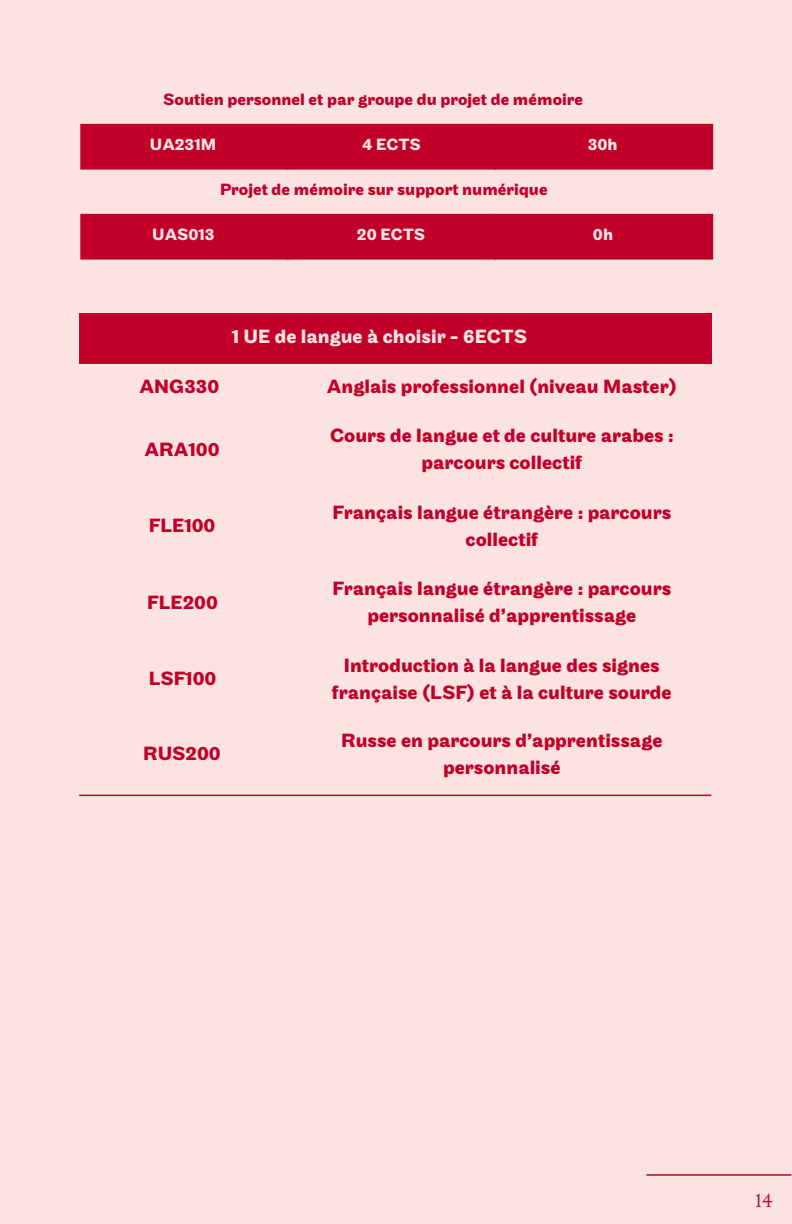
<style>
.page{position:relative;width:792px;height:1224px;background:#fae3e0}
.page>*{position:absolute;margin:0;border:0;box-sizing:border-box;transform-origin:0 0}
.t1{font:700 20px/27px "Maple";color:#c1002a;text-align:center}
.t2{font:700 20px "Maple";color:#fae3e0}
.t3{font:20px "Ovo";color:#c1002a}
.t4{font:700 17px "Maple";color:#c1002a}
.t5{font:700 17px "Maple";color:#fae3e0}
</style>
<div class="page">
<hr style="left:647px;top:1174px;width:144px;height:2px;background:#c1002a">
<div style="left:79px;top:314px;width:633px;height:50px;background:#c1002a"></div>
<hr style="left:79px;top:795px;width:632px;height:1px;background:#c1002a">
<svg style="left:81px;top:123px;width:632px;height:1px"></svg>
<svg style="left:81px;top:124px;width:632px;height:135px;fill:#c1002a"></svg>
<p class="t4" style="left:163px;top:89px;width:422px">Soutien personnel et par groupe du projet de mémoire</p>
<p class="t5" style="left:150px;top:134px;width:68px">UA231M</p>
<p class="t5" style="left:362px;top:134px;width:60px">4 ECTS</p>
<p class="t5" style="left:588px;top:134px;width:31px">30h</p>
<p class="t4" style="left:220px;top:179px;width:329px">Projet de mémoire sur support numérique</p>
<p class="t5" style="left:152px;top:224px;width:64px">UAS013</p>
<p class="t5" style="left:357px;top:224px;width:70px">20 ECTS</p>
<p class="t5" style="left:593px;top:224px;width:22px">0h</p>
<p class="t2" style="left:232px;top:325px;width:297px">1 UE de langue à choisir - 6ECTS</p>
<p class="t1" style="left:140px;top:373px;width:81px">ANG330</p>
<p class="t1" style="left:144px;top:436px;width:77px">ARA100</p>
<p class="t1" style="left:149px;top:512px;width:68px">FLE100</p>
<p class="t1" style="left:147px;top:589px;width:72px">FLE200</p>
<p class="t1" style="left:149px;top:665px;width:69px">LSF100</p>
<p class="t1" style="left:143px;top:740px;width:79px">RUS200</p>
<p class="t1" style="left:327px;top:373px;width:352px">Anglais professionnel (niveau Master)</p>
<p class="t1" style="left:330px;top:422px;width:345px">Cours de langue et de culture arabes : parcours collectif</p>
<p class="t1" style="left:332px;top:499px;width:340px">Français langue étrangère : parcours collectif</p>
<p class="t1" style="left:332px;top:575px;width:340px">Français langue étrangère : parcours personnalisé d’apprentissage</p>
<p class="t1" style="left:332px;top:652px;width:341px">Introduction à la langue des signes française (LSF) et à la culture sourde</p>
<p class="t1" style="left:341px;top:727px;width:323px">Russe en parcours d’apprentissage personnalisé</p>
<p class="t3" style="left:755px;top:1189px;width:20px">14</p>
</div>
